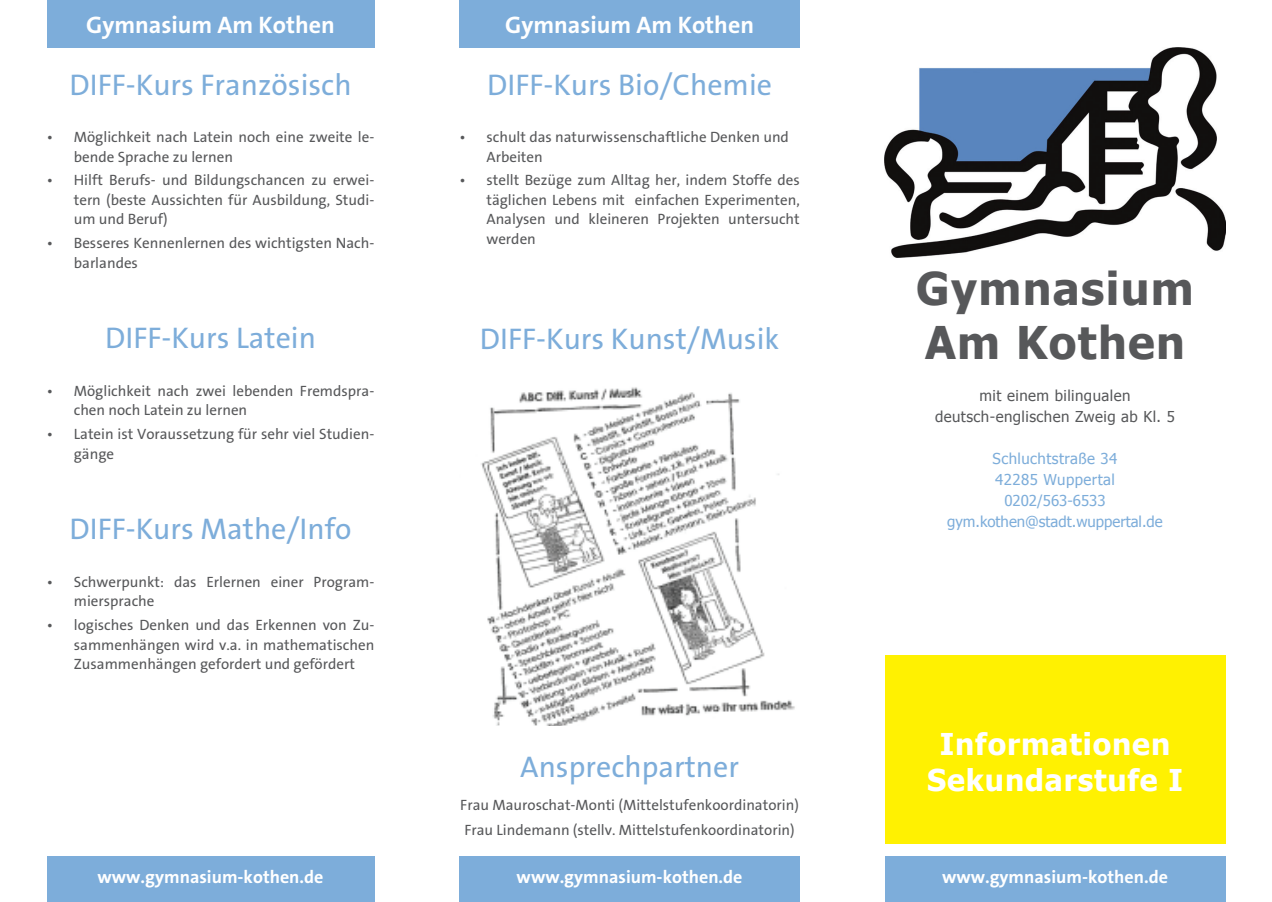
<style>
.page{position:relative;width:1272px;height:902px;background:#fff}
.page>*{position:absolute;margin:0;border:0;box-sizing:border-box;transform-origin:0 0}
.t1{font:700 45px/54px "Tahoma";letter-spacing:.03em;color:#57585a}
.t2{font:30px "The Sans B5 Plain";color:#7dadda}
.t3{font:700 30px/36px "Tahoma";letter-spacing:.03em;color:#fff;text-align:center}
.t4{font:700 24px "The Sans B7";color:#fff}
.t5{font:700 18px "The Sans B7";color:#fff}
.t6{font:15px/19.5px "The Sans B5 Plain";color:#57585a}
.t7{font:15px/21px "Tahoma";color:#7dadda;text-align:center}
.t8{font:15px/21px "Tahoma";letter-spacing:.03em;color:#57585a;text-align:center}
</style>
<div class="page">
<div style="left:884px;top:655px;width:341px;height:188px;background:#fff101"></div>
<img style="left:884px;top:47px;width:341px;height:210px">
<div style="left:47px;top:856px;width:327px;height:45px;background:#7dadda"></div>
<div style="left:459px;top:856px;width:340px;height:45px;background:#7dadda"></div>
<div style="left:47px;top:0;width:327px;height:48px;background:#7dadda"></div>
<div style="left:459px;top:0;width:340px;height:48px;background:#7dadda"></div>
<div style="left:884px;top:856px;width:341px;height:45px;background:#7dadda"></div>
<img style="left:481px;top:387px;width:314px;height:338px">
<h3 class="t4" style="left:86px;top:12px;width:250px">Gymnasium Am Kothen</h3>
<h3 class="t4" style="left:505px;top:12px;width:250px">Gymnasium Am Kothen</h3>
<h2 class="t2" style="left:70px;top:68px;width:283px">DIFF-Kurs Französisch</h2>
<p class="t6" style="left:74px;top:128px;width:302px;text-indent:-27px">• Möglichkeit nach Latein noch eine zweite le&shy;bende Sprache zu lernen</p>
<p class="t6" style="left:74px;top:171px;width:302px;text-align:justify;text-indent:-27px">• Hilft Berufs- und Bildungschancen zu erwei&shy;tern (beste Aussichten für Ausbildung, Studi&shy;um und Beruf)</p>
<p class="t6" style="left:74px;top:234px;width:302px;text-indent:-27px">• Besseres Kennenlernen des wichtigsten Nach&shy;barlandes</p>
<h2 class="t2" style="left:105px;top:322px;width:212px">DIFF-Kurs Latein</h2>
<p class="t6" style="left:74px;top:381px;width:302px;text-indent:-27px">• Möglichkeit nach zwei lebenden Fremdspra&shy;chen noch Latein zu lernen</p>
<p class="t6" style="left:74px;top:424px;width:302px;text-indent:-27px">• Latein ist Voraussetzung für sehr viel Studien&shy;gänge</p>
<h2 class="t2" style="left:69px;top:513px;width:283px">DIFF-Kurs Mathe/Info</h2>
<p class="t6" style="left:74px;top:572px;width:302px;text-indent:-27px">• Schwerpunkt: das Erlernen einer Program&shy;miersprache</p>
<p class="t6" style="left:74px;top:615px;width:302px;text-align:justify;text-indent:-27px">• logisches Denken und das Erkennen von Zu&shy;sammenhängen wird v.a. in mathematischen Zusammenhängen gefordert und gefördert</p>
<h2 class="t2" style="left:487px;top:68px;width:286px">DIFF-Kurs Bio/Chemie</h2>
<p class="t6" style="left:486px;top:128px;width:304px;text-indent:-27px">• schult das naturwissenschaftliche Denken und<br>Arbeiten</p>
<p class="t6" style="left:486px;top:171px;width:315px;text-align:justify;text-indent:-27px">• stellt Bezüge zum Alltag her, indem Stoffe des täglichen Lebens mit einfachen Experimenten, Analysen und kleineren Projekten untersucht werden</p>
<h2 class="t2" style="left:480px;top:322px;width:301px">DIFF-Kurs Kunst/Musik</h2>
<h2 class="t2" style="left:520px;top:750px;width:220px">Ansprechpartner</h2>
<p class="t6" style="left:460px;top:791px;width:340px;line-height:25.8px">Frau Mauroschat-Monti (Mittelstufenkoordinatorin)<br>Frau Lindemann (stellv. Mittelstufenkoordinatorin)</p>
<p class="t5" style="left:98px;top:867px;width:227px">www.gymnasium-kothen.de</p>
<p class="t5" style="left:516px;top:867px;width:227px">www.gymnasium-kothen.de</p>
<h1 class="t1" style="left:916px;top:259px;width:279px">Gymnasium<br>Am Kothen</h1>
<p class="t8" style="left:935px;top:384px;width:241px">mit einem bilingualen deutsch-englischen Zweig ab Kl. 5</p>
<p class="t7" style="left:947px;top:447px;width:217px">Schluchtstraße 34<br>42285 Wuppertal<br>0202/563-6533 gym.kothen@stadt.wuppertal.de</p>
<h2 class="t3" style="left:927px;top:724px;width:257px">Informationen<br>Sekundarstufe I</h2>
<p class="t5" style="left:942px;top:867px;width:227px">www.gymnasium-kothen.de</p>
</div>
